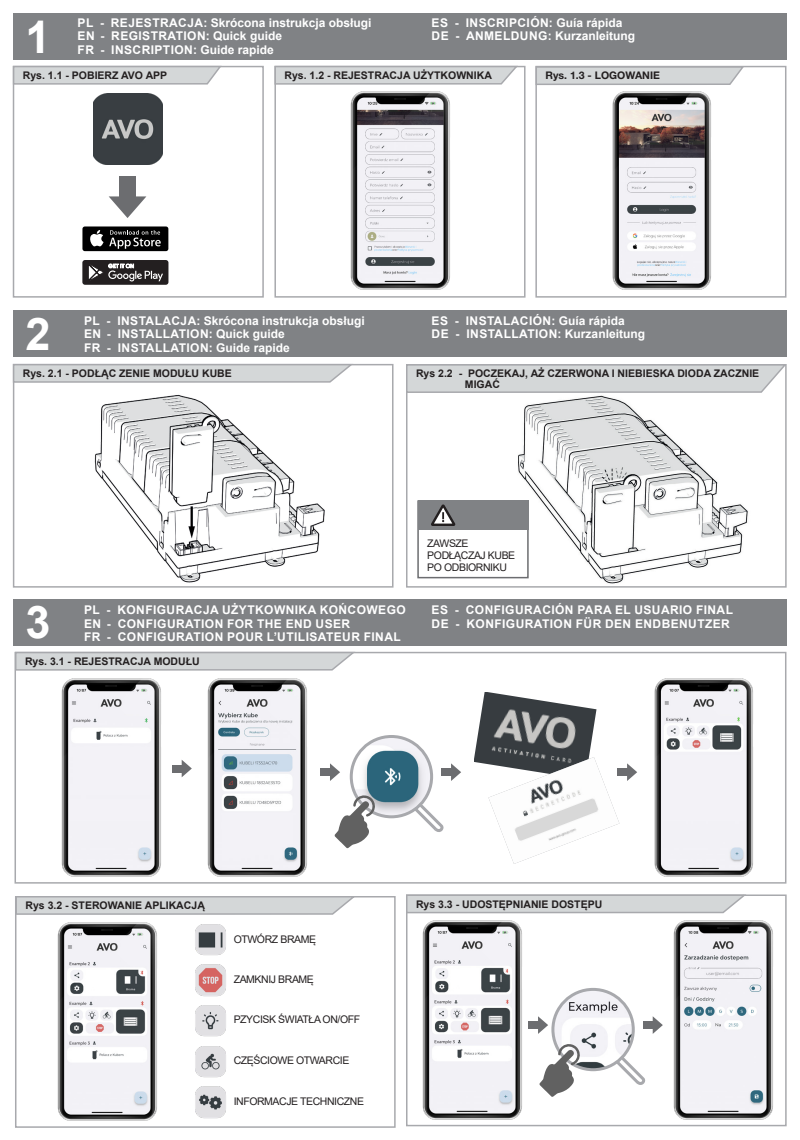
<style>
.page{position:relative;width:800px;height:1140px;background:#fff}
.page>*{position:absolute;margin:0;border:0;box-sizing:border-box;transform-origin:0 0}
.t1{font:700 45px "Arial";color:#fff}
.t2{font:700 12px "Arial";letter-spacing:.035em;color:#fff}
.t3{font:700 12px "Arial";color:#fff}
.t4{font:700 12px "Arial";letter-spacing:.015em;color:#fff}
.t5{font:700 10.5px "Arial";color:#231f20}
.t6{font:10.5px/12px "Arial";letter-spacing:-.04em;color:#231f20}
.t7{font:700 10.5px "Helvetica Neue LT Std";color:#231f20}
</style>
<div class="page">
<img style="left:488px;top:395px;width:275px;height:193px">
<img style="left:65px;top:394px;width:276px;height:194px">
<div style="left:13px;top:66px;width:251px;height:232px;border:2px solid #a8a9ad"></div>
<svg style="left:12px;top:65px;width:211px;height:20px;background:#d0d2d4"></svg>
<div style="left:13px;top:364px;width:380px;height:223px;border:2px solid #a8a9ad"></div>
<div style="left:406px;top:364px;width:380px;height:223px;border:2px solid #a8a9ad"></div>
<div style="left:15px;top:896px;width:380px;height:231px;border:2px solid #a8a9ad"></div>
<div style="left:13px;top:13px;width:773px;height:47px;background:#808285"></div>
<svg style="left:406px;top:364px;width:381px;height:30px;background:#d1d4d5"></svg>
<div style="left:13px;top:310px;width:773px;height:47px;background:#808285"></div>
<div style="left:15px;top:652px;width:771px;height:231px;border:2px solid #a8a9ad"></div>
<svg style="left:14px;top:651px;width:343px;height:20px;background:#d2d4d6"></svg>
<img style="left:474px;top:692px;width:122px;height:73px">
<img style="left:488px;top:757px;width:131px;height:107px">
<div style="left:417px;top:500px;width:111px;height:78px;background:#fff;border:2px solid #6c6d70"></div>
<div style="left:417px;top:500px;width:111px;height:30px;background:#808285"></div>
<svg style="left:431px;top:504px;width:24px;height:22px"></svg>
<div style="left:82px;top:226px;width:86px;height:25px;background:#000001;border-radius:2px"></div>
<svg style="left:90px;top:230px;width:13px;height:16px"></svg>
<svg style="left:109px;top:230px;width:52px;height:19px"></svg>
<div style="left:82px;top:260px;width:86px;height:25px;background:#231f20;border-radius:3px"></div>
<svg style="left:88px;top:263px;width:75px;height:18px"></svg>
<div style="left:119px;top:176px;width:17px;height:25px;background:#6c6d70"></div>
<svg style="left:109px;top:196px;width:37px;height:22px"></svg>
<img style="left:195px;top:924px;width:31px;height:31px">
<img style="left:195px;top:964px;width:31px;height:32px">
<img style="left:195px;top:1005px;width:31px;height:32px">
<img style="left:195px;top:1046px;width:31px;height:31px">
<img style="left:195px;top:1086px;width:31px;height:32px">
<div style="left:274px;top:66px;width:251px;height:232px;border:2px solid #a8a9ad"></div>
<svg style="left:274px;top:65px;width:245px;height:20px;background:#d1d3d5"></svg>
<div style="left:535px;top:66px;width:251px;height:232px;border:2px solid #a8a9ad"></div>
<svg style="left:535px;top:65px;width:210px;height:21px;background:#d1d4d5"></svg>
<svg style="left:406px;top:894px;width:342px;height:20px;background:#d0d2d4"></svg>
<svg style="left:12px;top:363px;width:343px;height:20px;background:#d0d3d4"></svg>
<svg style="left:15px;top:896px;width:343px;height:19px;background:#cfd2d3"></svg>
<img style="left:93px;top:93px;width:69px;height:72px">
<img style="left:553px;top:989px;width:80px;height:80px;border-radius:40px">
<div style="left:551px;top:987px;width:83px;height:84px;border:3px solid #a8a9ad;border-radius:50%"></div>
<svg style="left:539px;top:1042px;width:41px;height:55px"></svg>
<div style="left:528px;top:1021px;width:12px;height:8px;background:#6c6d70"></div>
<svg style="left:538px;top:1016px;width:10px;height:17px"></svg>
<div style="left:643px;top:1021px;width:11px;height:8px;background:#6c6d70"></div>
<svg style="left:652px;top:1016px;width:6px;height:17px"></svg>
<svg style="left:612px;top:1054px;width:34px;height:31px"></svg>
<div style="left:13px;top:598px;width:773px;height:47px;background:#808285"></div>
<img style="left:335px;top:81px;width:128px;height:217px">
<img style="left:597px;top:81px;width:127px;height:217px">
<img style="left:43px;top:912px;width:127px;height:216px">
<img style="left:407px;top:911px;width:128px;height:216px">
<img style="left:658px;top:911px;width:128px;height:216px">
<img style="left:192px;top:668px;width:128px;height:216px">
<img style="left:47px;top:668px;width:127px;height:216px">
<img style="left:639px;top:678px;width:127px;height:206px">
<div style="left:172px;top:764px;width:12px;height:8px;background:#6c6d70"></div>
<svg style="left:182px;top:760px;width:10px;height:17px"></svg>
<img style="left:351px;top:736px;width:80px;height:80px;border-radius:40px">
<div style="left:349px;top:735px;width:84px;height:83px;border:3px solid #a8a9ad;border-radius:50%"></div>
<svg style="left:334px;top:794px;width:42px;height:54px"></svg>
<div style="left:320px;top:768px;width:12px;height:8px;background:#6c6d70"></div>
<svg style="left:330px;top:763px;width:10px;height:18px"></svg>
<div style="left:441px;top:768px;width:12px;height:8px;background:#6c6d70"></div>
<svg style="left:451px;top:763px;width:10px;height:18px"></svg>
<svg style="left:411px;top:801px;width:33px;height:31px"></svg>
<div style="left:617px;top:768px;width:12px;height:8px;background:#6c6d70"></div>
<svg style="left:627px;top:763px;width:10px;height:18px"></svg>
<p class="t1" style="left:26px;top:5px;width:27px">1</p>
<p class="t3" style="left:78px;top:14px;width:295px">PL - REJESTRACJA: Skrócona instrukcja obsługi</p>
<p class="t2" style="left:78px;top:28px;width:206px">EN - REGISTRATION: Quick guide</p>
<p class="t2" style="left:78px;top:41px;width:198px">FR - INSCRIPTION: Guide rapide</p>
<p class="t2" style="left:431px;top:14px;width:192px">ES - INSCRIPCIÓN: Guía rápida</p>
<p class="t3" style="left:431px;top:28px;width:205px">DE - ANMELDUNG: Kurzanleitung</p>
<p class="t5" style="left:23px;top:68px;width:146px">Rys. 1.1 - POBIERZ AVO APP</p>
<p class="t5" style="left:284px;top:68px;width:209px">Rys. 1.2 - REJESTRACJA UŻYTKOWNIKA</p>
<p class="t7" style="left:545px;top:69px;width:116px">Rys. 1.3 - LOGOWANIE</p>
<p class="t1" style="left:26px;top:302px;width:27px">2</p>
<p class="t2" style="left:431px;top:312px;width:195px">ES - INSTALACIÓN: Guía rápida</p>
<p class="t3" style="left:84px;top:312px;width:282px">PL - INSTALACJA: Skrócona instrukcja obsługi</p>
<p class="t4" style="left:84px;top:325px;width:202px">EN - INSTALLATION: Quick guide</p>
<p class="t3" style="left:84px;top:339px;width:207px">FR - INSTALLATION: Guide rapide</p>
<p class="t3" style="left:431px;top:325px;width:215px">DE - INSTALLATION: Kurzanleitung</p>
<p class="t5" style="left:23px;top:366px;width:210px">Rys. 2.1 - PODŁĄC ZENIE MODUŁU KUBE</p>
<p class="t5" style="left:416px;top:366px;width:345px">Rys 2.2 - POCZEKAJ, AŻ CZERWONA I NIEBIESKA DIODA ZACZNIE</p>
<p class="t5" style="left:465px;top:376px;width:36px">MIGAĆ</p>
<p class="t6" style="left:427px;top:537px;width:89px">ZAWSZE<br>PODŁĄCZAJ KUBE<br>PO ODBIORNIKU</p>
<p class="t1" style="left:26px;top:591px;width:27px">3</p>
<p class="t2" style="left:431px;top:601px;width:303px">ES - CONFIGURACIÓN PARA EL USUARIO FINAL</p>
<p class="t2" style="left:84px;top:601px;width:323px">PL - KONFIGURACJA UŻYTKOWNIKA KOŃCOWEGO</p>
<p class="t2" style="left:84px;top:615px;width:267px">EN - CONFIGURATION FOR THE END USER</p>
<p class="t2" style="left:84px;top:628px;width:318px">FR - CONFIGURATION POUR L’UTILISATEUR FINAL</p>
<p class="t2" style="left:431px;top:615px;width:300px">DE - KONFIGURATION FÜR DEN ENDBENUTZER</p>
<p class="t5" style="left:25px;top:654px;width:176px">Rys. 3.1 - REJESTRACJA MODUŁU</p>
<p class="t5" style="left:25px;top:898px;width:181px">Rys 3.2 - STEROWANIE APLIKACJĄ</p>
<p class="t6" style="left:234px;top:932px;width:84px">OTWÓRZ BRAMĘ</p>
<p class="t6" style="left:234px;top:972px;width:82px">ZAMKNIJ BRAMĘ</p>
<p class="t6" style="left:234px;top:1013px;width:128px">PZYCISK ŚWIATŁA ON/OFF</p>
<p class="t6" style="left:234px;top:1054px;width:117px">CZĘŚCIOWE OTWARCIE</p>
<p class="t6" style="left:234px;top:1095px;width:132px">INFORMACJE TECHNICZNE</p>
<p class="t5" style="left:416px;top:896px;width:188px">Rys 3.3 - UDOSTĘPNIANIE DOSTĘPU</p>
</div>
